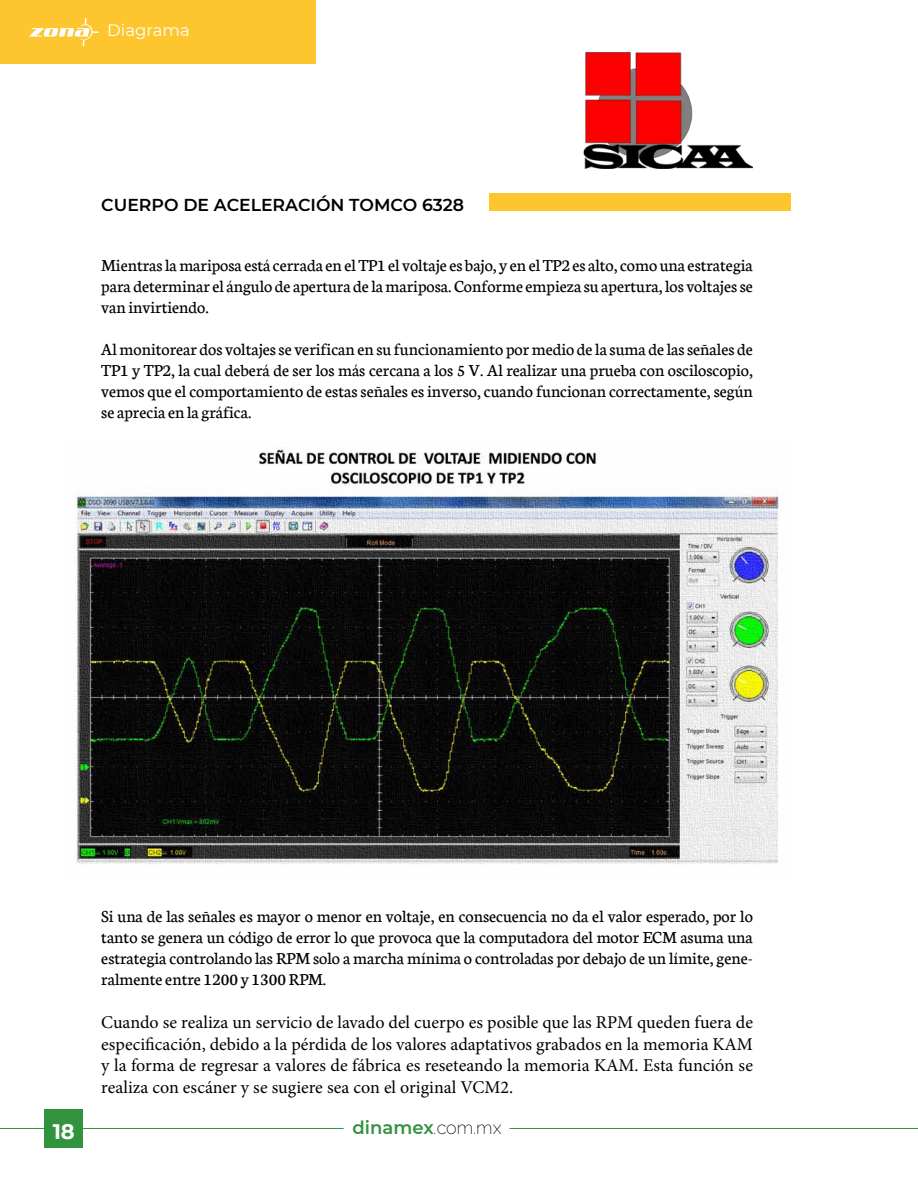
<style>
.page{position:relative;width:918px;height:1188px;background:#fff}
.page>*{position:absolute;margin:0;border:0;box-sizing:border-box;transform-origin:0 0}
.t1{font:700 21px "Montserrat Alternates";color:#fff}
.t2{font:18px/21px "Neuton";color:#000;text-align:justify}
.t3{font:18px/21.6px "Minion Pro";color:#000;text-align:justify}
.t4{font:600 18px "Montserrat";color:#31933d}
.t5{font:600 17.25px "Montserrat";color:#000}
.t6{font:16.5px "Montserrat";color:#fff}
.s1{font-family:"Raleway";font-weight:200;color:#000}
</style>
<div class="page">
<hr style="left:0;top:1128px;width:344px;height:1px;background:#2e943e">
<hr style="left:509px;top:1128px;width:409px;height:1px;background:#2e943e">
<div style="left:44px;top:1109px;width:39px;height:39px;background:#31933d"></div>
<div style="left:489px;top:194px;width:301px;height:17px;background:#fdc62f"></div>
<img style="left:74px;top:447px;width:705px;height:417px">
<img style="left:583px;top:52px;width:170px;height:117px">
<div style="left:0;top:0;width:315px;height:64px;background:#fdc62f"></div>
<svg style="left:29px;top:18px;width:70px;height:28px"></svg>
<p class="t6" style="left:107px;top:19px;width:84px">Diagrama</p>
<p class="t5" style="left:101px;top:192px;width:364px">CUERPO DE ACELERACIÓN TOMCO 6328</p>
<p class="t2" style="left:101px;top:255px;width:653px">Mientras la mariposa está cerrada en el TP1 el voltaje es bajo, y en el TP2 es alto, como una estrategia para determinar el ángulo de apertura de la mariposa. Conforme empieza su apertura, los voltajes se van invirtiendo.</p>
<p class="t2" style="left:101px;top:339px;width:653px">Al monitorear dos voltajes se verifican en su funcionamiento por medio de la suma de las señales de TP1 y TP2, la cual deberá de ser los más cercana a los 5 V. Al realizar una prueba con osciloscopio, vemos que el comportamiento de estas señales es inverso, cuando funcionan correctamente, según se aprecia en la gráfica.</p>
<p class="t1" style="left:53px;top:1116px;width:24px">18</p>
<p class="t2" style="left:101px;top:906px;width:653px">Si una de las señales es mayor o menor en voltaje, en consecuencia no da el valor esperado, por lo tanto se genera un código de error lo que provoca que la computadora del motor ECM asuma una estrategia controlando las RPM solo a marcha mínima o controladas por debajo de un límite, gene&shy;ralmente entre 1200 y 1300 RPM.</p>
<p class="t3" style="left:101px;top:1011px;width:653px">Cuando se realiza un servicio de lavado del cuerpo es posible que las RPM queden fuera de especificación, debido a la pérdida de los valores adaptativos grabados en la memoria KAM y la forma de regresar a valores de fábrica es reseteando la memoria KAM. Esta función se realiza con escáner y se sugiere sea con el original VCM2.</p>
<p class="t4" style="left:353px;top:1115px;width:150px">dinamex<span class="s1">.com.mx</span></p>
</div>
